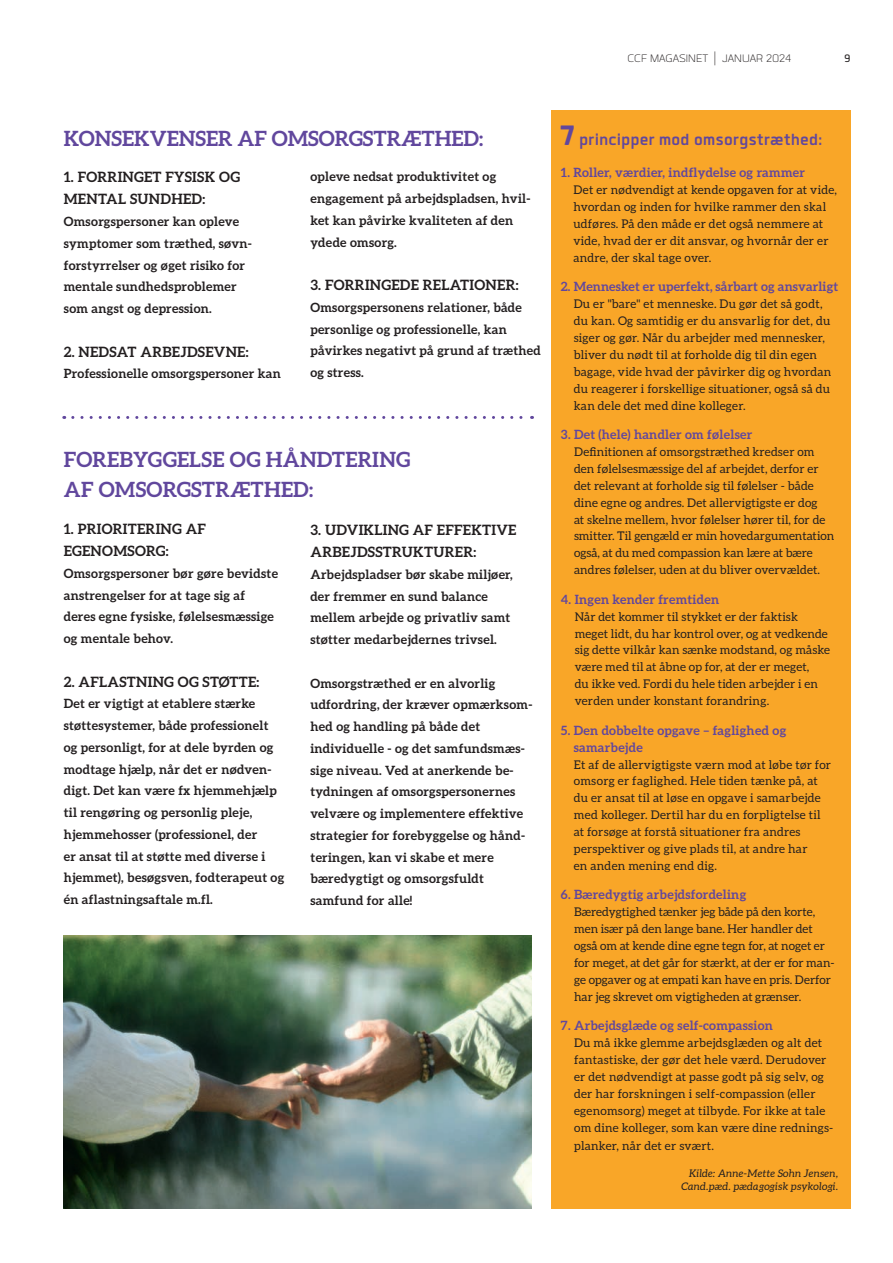
<style>
.page{position:relative;width:893px;height:1263px;background:#fff}
.page>*{position:absolute;margin:0;border:0;box-sizing:border-box;transform-origin:0 0}
.t1{font:700 21px/30px "Aleo";letter-spacing:.01em;color:#61479d}
.t2{font:700 21px "Quan";letter-spacing:.01em;color:#61479d}
.t3{font:300 15px "Quan";color:#231f20}
.t4{font:15px "Quan";color:#231f20}
.t5{font:700 14.25px/21.8px "Aleo";letter-spacing:.02em;color:#231f20}
.t6{font:700 12.75px/21.8px "Aleo";letter-spacing:.02em;color:#231f20}
.t7{font:700 12.75px/17px "Aleo";letter-spacing:.02em;color:#61479d}
.t8{font:12px/16.8px "Aleo";letter-spacing:.02em;color:#231f20}
.t9{font:12px/16.8px "Aleo";color:#231f20}
.t10{font:italic 10.5px/13.5px "Aleo";letter-spacing:.02em;color:#231f20;text-align:right}
.s1{font-size:22.5px}
.s2{font-weight:800;font-size:39px}
</style>
<div class="page">
<div style="left:551px;top:110px;width:299px;height:1099px;background:#f9a628"></div>
<img style="left:64px;top:935px;width:467px;height:274px">
<svg style="left:73px;top:416px;width:459px;height:3px"></svg>
<p class="t3" style="left:628px;top:52px;width:165px">CCF MAGASINET <span class="s1">|</span> JANUAR 2024</p>
<p class="t4" style="left:844px;top:52px;width:8px">9</p>
<h1 class="t1" style="left:64px;top:123px;width:421px">KONSEKVENSER AF OMSORGSTRÆTHED:</h1>
<p class="t5" style="left:64px;top:166px;width:178px">1. FORRINGET FYSISK OG<br>MENTAL SUNDHED:</p>
<p class="t6" style="left:64px;top:210px;width:190px">Omsorgspersoner kan opleve symptomer som træthed, søvn&shy;forstyrrelser og øget risiko for mentale sundhedsproblemer som angst og depression.</p>
<p class="t5" style="left:64px;top:340px;width:186px">2. NEDSAT ARBEJDSEVNE:</p>
<p class="t6" style="left:64px;top:363px;width:219px">Professionelle omsorgspersoner kan</p>
<p class="t6" style="left:310px;top:166px;width:222px">opleve nedsat produktivitet og engagement på arbejdspladsen, hvil&shy;ket kan påvirke kvaliteten af den ydede omsorg.</p>
<p class="t5" style="left:310px;top:274px;width:210px">3. FORRINGEDE RELATIONER:</p>
<p class="t6" style="left:310px;top:296px;width:232px">Omsorgspersonens relationer, både personlige og professionelle, kan påvirkes negativt på grund af træthed og stress.</p>
<h1 class="t1" style="left:64px;top:444px;width:348px">FOREBYGGELSE OG HÅNDTERING<br>AF OMSORGSTRÆTHED:</h1>
<p class="t5" style="left:64px;top:518px;width:144px">1. PRIORITERING AF<br>EGENOMSORG:</p>
<p class="t6" style="left:64px;top:562px;width:216px">Omsorgspersoner bør gøre bevidste anstrengelser for at tage sig af deres egne fysiske, følelsesmæssige og mentale behov.</p>
<p class="t5" style="left:64px;top:670px;width:197px">2. AFLASTNING OG STØTTE:</p>
<p class="t6" style="left:64px;top:693px;width:222px">Det er vigtigt at etablere stærke støttesystemer, både professionelt og personligt, for at dele byrden og modtage hjælp, når det er nødven&shy;digt. Det kan være fx hjemmehjælp til rengøring og personlig pleje, hjemmehosser (professionel, der<br>er ansat til at støtte med diverse i hjemmet), besøgsven, fodterapeut og én aflastningsaftale m.fl.</p>
<p class="t5" style="left:310px;top:519px;width:207px">3. UDVIKLING AF EFFEKTIVE<br>ARBEJDSSTRUKTURER:</p>
<p class="t6" style="left:310px;top:563px;width:204px">Arbejdspladser bør skabe miljøer, der fremmer en sund balance mellem arbejde og privatliv samt støtter medarbejdernes trivsel.</p>
<p class="t6" style="left:310px;top:672px;width:224px">Omsorgstræthed er en alvorlig udfordring, der kræver opmærksom&shy;hed og handling på både det individuelle - og det samfundsmæs&shy;sige niveau. Ved at anerkende be&shy;tydningen af omsorgspersonernes velvære og implementere effektive strategier for forebyggelse og hånd&shy;teringen, kan vi skabe et mere bæredygtigt og omsorgsfuldt samfund for alle!</p>
<h1 class="t2" style="left:561px;top:129px;width:263px"><span class="s2">7</span> principper mod omsorgstræthed:</h1>
<p class="t7" style="left:561px;top:164px;width:246px">1. Roller, værdier, indflydelse og rammer</p>
<p class="t8" style="left:573px;top:181px;width:265px">Det er nødvendigt at kende opgaven for at vide, hvordan og inden for hvilke rammer den skal udføres. På den måde er det også nemmere at vide, hvad der er dit ansvar, og hvornår der er andre, der skal tage over.</p>
<p class="t7" style="left:561px;top:278px;width:279px">2. Mennesket er uperfekt, sårbart og ansvarligt</p>
<p class="t8" style="left:574px;top:295px;width:259px">Du er "bare" et menneske. Du gør det så godt, du kan. Og samtidig er du ansvarlig for det, du siger og gør. Når du arbejder med mennesker, bliver du nødt til at forholde dig til din egen bagage, vide hvad der påvirker dig og hvordan du reagerer i forskellige situationer, også så du kan dele det med dine kolleger.</p>
<p class="t7" style="left:561px;top:426px;width:193px">3. Det (hele) handler om følelser</p>
<p class="t8" style="left:574px;top:443px;width:262px">Definitionen af omsorgstræthed kredser om den følelsesmæssige del af arbejdet, derfor er det relevant at forholde sig til følelser - både dine egne og andres. Det allervigtigste er dog<br>at skelne mellem, hvor følelser hører til, for de smitter. Til gengæld er min hovedargumentation også, at du med compassion kan lære at bære andres følelser, uden at du bliver overvældet.</p>
<p class="t7" style="left:561px;top:590px;width:160px">4. Ingen kender fremtiden</p>
<p class="t8" style="left:575px;top:608px;width:257px">Når det kommer til stykket er der faktisk meget lidt, du har kontrol over, og at vedkende sig dette vilkår kan sænke modstand, og måske være med til at åbne op for, at der er meget,<br>du ikke ved. Fordi du hele tiden arbejder i en verden under konstant forandring.</p>
<p class="t7" style="left:574px;top:721px;width:214px;text-indent:-13px">5. Den dobbelte opgave – faglighed og samarbejde</p>
<p class="t8" style="left:574px;top:756px;width:259px">Et af de allervigtigste værn mod at løbe tør for omsorg er faglighed. Hele tiden tænke på, at du er ansat til at løse en opgave i samarbejde med kolleger. Dertil har du en forpligtelse til at forsøge at forstå situationer fra andres perspektiver og give plads til, at andre har<br>en anden mening end dig.</p>
<p class="t7" style="left:561px;top:886px;width:187px">6. Bæredygtig arbejdsfordeling</p>
<p class="t9" style="left:574px;top:903px;width:262px">Bæredygtighed tænker jeg både på den korte, men især på den lange bane. Her handler det også om at kende dine egne tegn for, at noget er for meget, at det går for stærkt, at der er for man&shy;ge opgaver og at empati kan have en pris. Derfor har jeg skrevet om vigtigheden at grænser.</p>
<p class="t7" style="left:561px;top:1017px;width:213px">7. Arbejdsglæde og self-compassion</p>
<p class="t8" style="left:574px;top:1034px;width:261px">Du må ikke glemme arbejdsglæden og alt det fantastiske, der gør det hele værd. Derudover er det nødvendigt at passe godt på sig selv, og der har forskningen i self-compassion (eller egenomsorg) meget at tilbyde. For ikke at tale om dine kolleger, som kan være dine rednings-</p>
<p class="t8" style="left:574px;top:1137px;width:141px">planker, når det er svært.</p>
<p class="t10" style="left:681px;top:1166px;width:158px">Kilde: Anne-Mette Sohn Jensen,<br>Cand.pæd. pædagogisk psykologi.</p>
</div>
